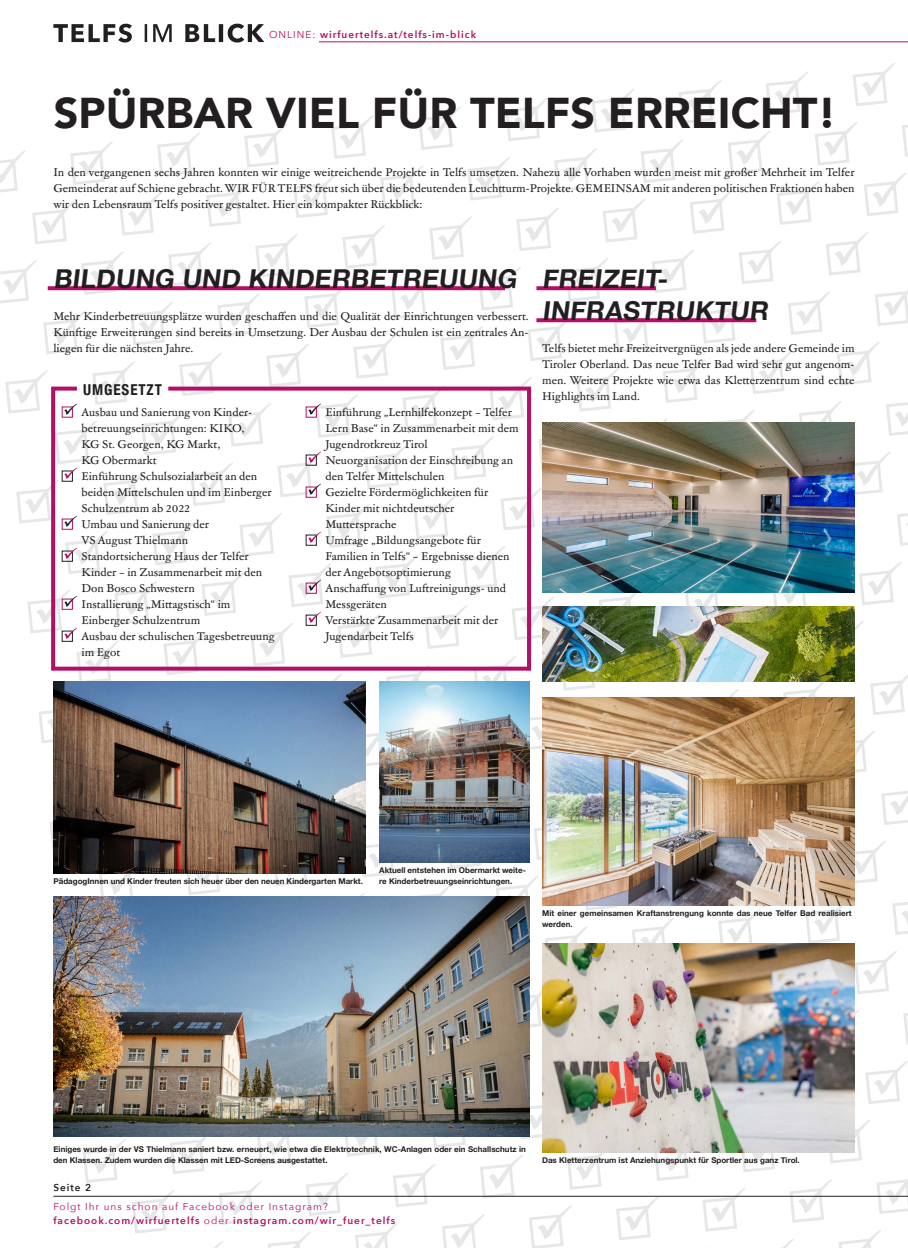
<style>
.page{position:relative;width:908px;height:1248px;background:#fff}
.page>*{position:absolute;margin:0;border:0;box-sizing:border-box;transform-origin:0 0}
.H1_new{font:900 43px "Avenir";color:#231f20}
.headline_-_schräg{font:700 26px "Helvetica Neue";color:#231f20}
.Fliesstext{font:700 condensed 15px "Helvetica Neue";letter-spacing:.06em;color:#231f20}
.Fliesstext-2{font:11px/16px "Garamond ATF Text";color:#231f20;text-align:justify}
.H_fliesstext{font:600 10px "Avenir Next";letter-spacing:.1em;color:#b60e65}
.H_fliesstext-2{font:10px "Avenir Next";letter-spacing:.1em;color:#b60e65}
.H_fliesstext-3{font:600 10px "Avenir Next";letter-spacing:.1em;color:#231f20}
.BU{font:700 8px/11px "Helvetica Neue";color:#231f20}
.s1{font-weight:400}
</style>
<div class="page">
<img style="left:0;top:63px;width:907px;height:1184px">
<svg style="left:49px;top:384px;width:484px;height:288px"></svg>
<img style="left:542px;top:943px;width:312px;height:209px">
<img style="left:542px;top:606px;width:312px;height:75px">
<hr style="left:53px;top:1195px;width:854px;height:1px;background:#231f20">
<svg style="left:53px;top:24px;width:211px;height:19px"></svg>
<hr style="left:319px;top:41px;width:588px;height:1px;background:#b60e65">
<p class="H_fliesstext" style="left:269px;top:26px;width:208px"><span class="s1">ONLINE:</span> wirfuertelfs.at/telfs-im-blick</p>
<p class="H1_new" style="left:54px;top:76px;width:783px">SPÜRBAR VIEL FÜR TELFS ERREICHT!</p>
<p class="Fliesstext-2" style="left:53px;top:164px;width:802px">In den vergangenen sechs Jahren konnten wir einige weitreichende Projekte in Telfs umsetzen. Nahezu alle Vorhaben wurden meist mit großer Mehrheit im Telfer Gemeinderat auf Schiene gebracht. WIR FÜR TELFS freut sich über die bedeutenden Leuchtturm-Projekte. GEMEINSAM mit anderen politischen Fraktionen haben wir den Lebensraum Telfs positiver gestaltet. Hier ein kompakter Rückblick:</p>
<p class="headline_-_schräg" style="left:53px;top:258px;width:469px">BILDUNG UND KINDERBETREUUNG</p>
<p class="Fliesstext-2" style="left:53px;top:308px;width:476px">Mehr Kinderbetreuungsplätze wurden geschaffen und die Qualität der Einrichtungen verbessert.<br>Künftige Erweiterungen sind bereits in Umsetzung. Der Ausbau der Schulen ist ein zentrales An&shy;liegen für die nächsten Jahre.</p>
<p class="Fliesstext" style="left:83px;top:377px;width:80px">UMGESETZT</p>
<p class="Fliesstext-2" style="left:81px;top:404px;width:172px">Ausbau und Sanierung von Kinder-</p>
<p class="Fliesstext-2" style="left:81px;top:420px;width:165px">betreuungseinrichtungen: KIKO,</p>
<p class="Fliesstext-2" style="left:81px;top:436px;width:140px">KG St. Georgen, KG Markt,</p>
<p class="Fliesstext-2" style="left:81px;top:452px;width:77px">KG Obermarkt</p>
<p class="Fliesstext-2" style="left:81px;top:468px;width:177px">Einführung Schulsozialarbeit an den</p>
<p class="Fliesstext-2" style="left:81px;top:484px;width:192px">beiden Mittelschulen und im Einberger</p>
<p class="Fliesstext-2" style="left:81px;top:500px;width:110px">Schulzentrum ab 2022</p>
<p class="Fliesstext-2" style="left:81px;top:516px;width:129px">Umbau und Sanierung der</p>
<p class="Fliesstext-2" style="left:81px;top:532px;width:108px">VS August Thielmann</p>
<p class="Fliesstext-2" style="left:81px;top:548px;width:169px">Standortsicherung Haus der Telfer</p>
<p class="Fliesstext-2" style="left:81px;top:564px;width:182px">Kinder – in Zusammenarbeit mit den</p>
<p class="Fliesstext-2" style="left:81px;top:580px;width:115px">Don Bosco Schwestern</p>
<p class="Fliesstext-2" style="left:81px;top:596px;width:150px">Installierung „Mittagstisch“ im</p>
<p class="Fliesstext-2" style="left:81px;top:612px;width:120px">Einberger Schulzentrum</p>
<p class="Fliesstext-2" style="left:81px;top:628px;width:195px">Ausbau der schulischen Tagesbetreuung</p>
<p class="Fliesstext-2" style="left:81px;top:644px;width:40px">im Egot</p>
<p class="Fliesstext-2" style="left:325px;top:404px;width:188px">Einführung „Lernhilfekonzept – Telfer</p>
<p class="Fliesstext-2" style="left:325px;top:420px;width:195px">Lern Base“ in Zusammenarbeit mit dem</p>
<p class="Fliesstext-2" style="left:325px;top:436px;width:104px">Jugendrotkreuz Tirol</p>
<p class="Fliesstext-2" style="left:325px;top:452px;width:189px">Neuorganisation der Einschreibung an</p>
<p class="Fliesstext-2" style="left:325px;top:468px;width:121px">den Telfer Mittelschulen</p>
<p class="Fliesstext-2" style="left:325px;top:484px;width:164px">Gezielte Fördermöglichkeiten für</p>
<p class="Fliesstext-2" style="left:325px;top:500px;width:131px">Kinder mit nichtdeutscher</p>
<p class="Fliesstext-2" style="left:325px;top:516px;width:73px">Muttersprache</p>
<p class="Fliesstext-2" style="left:325px;top:532px;width:157px">Umfrage „Bildungsangebote für</p>
<p class="Fliesstext-2" style="left:325px;top:548px;width:185px">Familien in Telfs“ – Ergebnisse dienen</p>
<p class="Fliesstext-2" style="left:325px;top:564px;width:127px">der Angebotsoptimierung</p>
<p class="Fliesstext-2" style="left:325px;top:580px;width:182px">Anschaffung von Luftreinigungs- und</p>
<p class="Fliesstext-2" style="left:325px;top:596px;width:63px">Messgeräten</p>
<p class="Fliesstext-2" style="left:325px;top:612px;width:174px">Verstärkte Zusammenarbeit mit der</p>
<p class="Fliesstext-2" style="left:325px;top:628px;width:90px">Jugendarbeit Telfs</p>
<p class="headline_-_schräg" style="left:542px;top:258px;width:132px">FREIZEIT-</p>
<p class="headline_-_schräg" style="left:542px;top:290px;width:232px">INFRASTRUKTUR</p>
<p class="Fliesstext-2" style="left:542px;top:340px;width:314px">Telfs bietet mehr Freizeitvergnügen als jede andere Gemeinde im Tiroler Oberland. Das neue Telfer Bad wird sehr gut angenom&shy;men. Weitere Projekte wie etwa das Kletterzentrum sind echte Highlights im Land.</p>
<p class="BU" style="left:53px;top:876px;width:311px">PädagogInnen und Kinder freuten sich heuer über den neuen Kindergarten Markt.</p>
<p class="BU" style="left:379px;top:864px;width:148px">Aktuell entstehen im Obermarkt weite&shy;re Kinderbetreuungseinrichtungen.</p>
<p class="BU" style="left:542px;top:907px;width:311px">Mit einer gemeinsamen Kraftanstrengung konnte das neue Telfer Bad realisiert werden.</p>
<p class="BU" style="left:53px;top:1143px;width:474px">Einiges wurde in der VS Thielmann saniert bzw. erneuert, wie etwa die Elektrotechnik, WC-Anlagen oder ein Schallschutz in den Klassen. Zudem wurden die Klassen mit LED-Screens ausgestattet.</p>
<p class="H_fliesstext-3" style="left:53px;top:1178px;width:39px">Seite 2</p>
<p class="H_fliesstext-2" style="left:53px;top:1197px;width:276px">Folgt Ihr uns schon auf Facebook oder Instagram?</p>
<p class="H_fliesstext" style="left:53px;top:1211px;width:343px">facebook.com/wirfuertelfs <span class="s1">oder</span> instagram.com/wir_fuer_telfs</p>
<p class="BU" style="left:542px;top:1154px;width:259px">Das Kletterzentrum ist Anziehungspunkt für Sportler aus ganz Tirol.</p>
</div>
